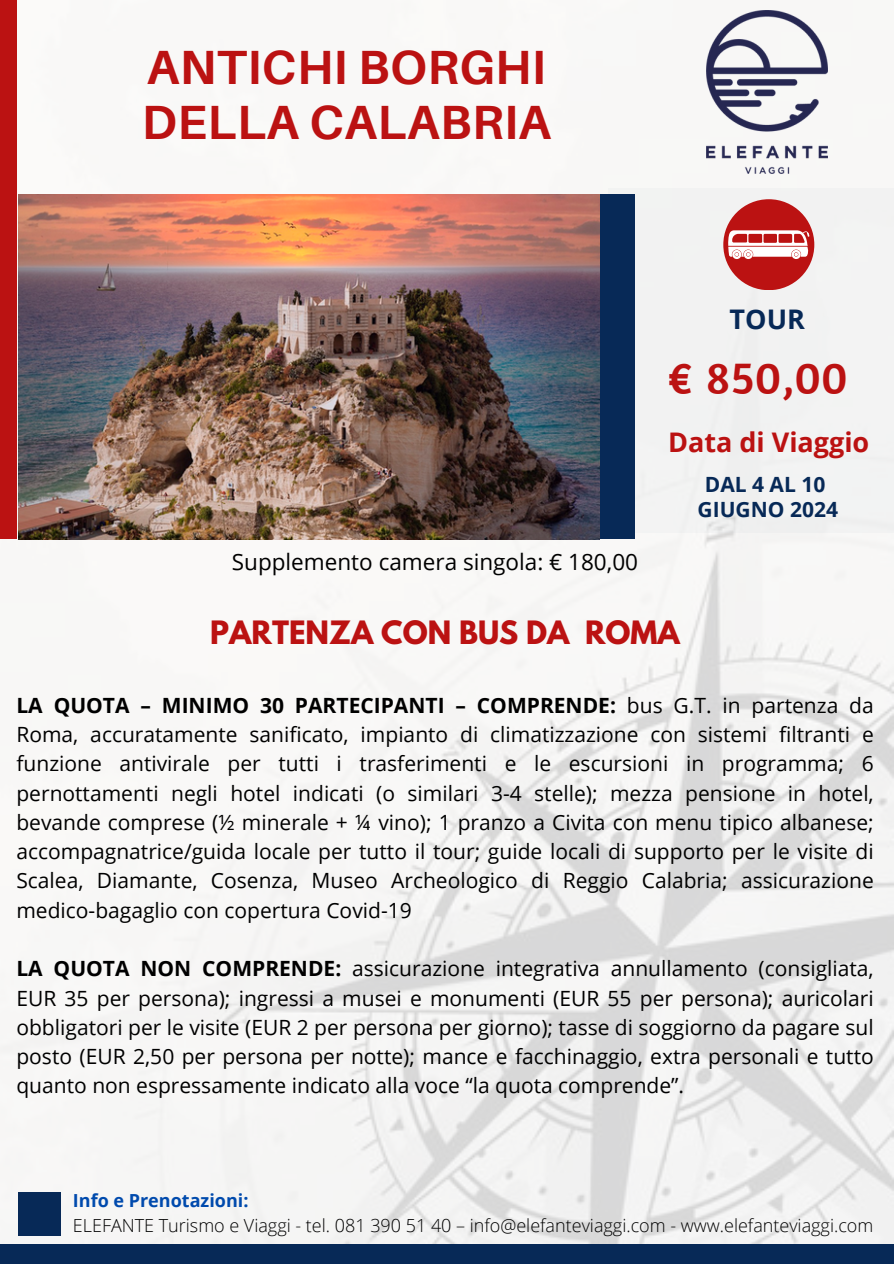
<style>
.page{position:relative;width:894px;height:1264px;background:#fff}
.page>*{position:absolute;margin:0;border:0;box-sizing:border-box;transform-origin:0 0}
.t1{font:700 48px/55.2px "Aileron";letter-spacing:.01em;color:#bb1212}
.t2{font:47.25px "Amaranth";color:#bb1212}
.t3{font:700 28.5px "League Spartan";color:#bb1212}
.t4{font:700 27px "Open Sans";color:#bb1212}
.t5{font:700 27px "Open Sans";color:#072957}
.t6{font:22.5px "Open Sans";color:#000}
.t7{font:21px/29.2px "Open Sans";color:#000;text-align:justify}
.t8{font:700 21px/24.8px "Open Sans";color:#072957;text-align:center}
.t9{font:300 18px "Open Sans";color:#000}
.t10{font:700 18px "Open Sans";color:#004aad}
.s1{font-weight:700}
</style>
<div class="page">
<img style="left:0;top:58px;width:893px;height:1185px">
<div style="left:607px;top:188px;width:286px;height:344px;background:#f2f2f2"></div>
<div style="left:577px;top:194px;width:57px;height:344px;background:#072957"></div>
<div style="left:723px;top:199px;width:91px;height:91px;background:#bb1212;border-radius:50%"></div>
<div style="left:0;top:0;width:17px;height:538px;background:#bb1212"></div>
<div style="left:18px;top:1191px;width:43px;height:44px;background:#072957"></div>
<div style="left:0;top:1243px;width:893px;height:20px;background:#072957"></div>
<svg style="left:728px;top:230px;width:81px;height:29px"></svg>
<img style="left:706px;top:10px;width:121px;height:164px">
<img style="left:18px;top:194px;width:581px;height:345px">
<p class="t1" style="left:142px;top:38px;width:410px">ANTICHI BORGHI<br>DELLA CALABRIA</p>
<p class="t6" style="left:232px;top:545px;width:407px">Supplemento camera singola: € 180,00</p>
<h4 class="t5" style="left:729px;top:300px;width:77px">TOUR</h4>
<p class="t2" style="left:667px;top:348px;width:182px">€ 850,00</p>
<h5 class="t4" style="left:668px;top:423px;width:203px">Data di Viaggio</h5>
<h3 class="t8" style="left:697px;top:471px;width:142px">DAL 4 AL 10<br>GIUGNO 2024</h3>
<h6 class="t3" style="left:210px;top:618px;width:471px">PARTENZA CON BUS DA ROMA</h6>
<h3 class="t7" style="left:16px;top:690px;width:858px"><span class="s1">LA QUOTA – MINIMO 30 PARTECIPANTI – COMPRENDE:</span> bus G.T. in partenza da Roma, accuratamente sanificato, impianto di climatizzazione con sistemi filtranti e funzione antivirale per tutti i trasferimenti e le escursioni in programma; 6 pernottamenti negli hotel indicati (o similari 3-4 stelle); mezza pensione in hotel, bevande comprese (½ minerale + ¼ vino); 1 pranzo a Civita con menu tipico albanese; accompagnatrice/guida locale per tutto il tour; guide locali di supporto per le visite di Scalea, Diamante, Cosenza, Museo Archeologico di Reggio Calabria; assicurazione medico-bagaglio con copertura Covid-19</h3>
<h2 class="t7" style="left:16px;top:953px;width:858px"><span class="s1">LA QUOTA NON COMPRENDE:</span> assicurazione integrativa annullamento (consigliata, EUR 35 per persona); ingressi a musei e monumenti (EUR 55 per persona); auricolari obbligatori per le visite (EUR 2 per persona per giorno); tasse di soggiorno da pagare sul posto (EUR 2,50 per persona per notte); mance e facchinaggio, extra personali e tutto quanto non espressamente indicato alla voce “la quota comprende”.</h2>
<h6 class="t10" style="left:73px;top:1187px;width:177px">Info e Prenotazioni:</h6>
<h6 class="t9" style="left:73px;top:1212px;width:801px">ELEFANTE Turismo e Viaggi - tel. 081 390 51 40 – info@elefanteviaggi.com - www.elefanteviaggi.com</h6>
</div>
